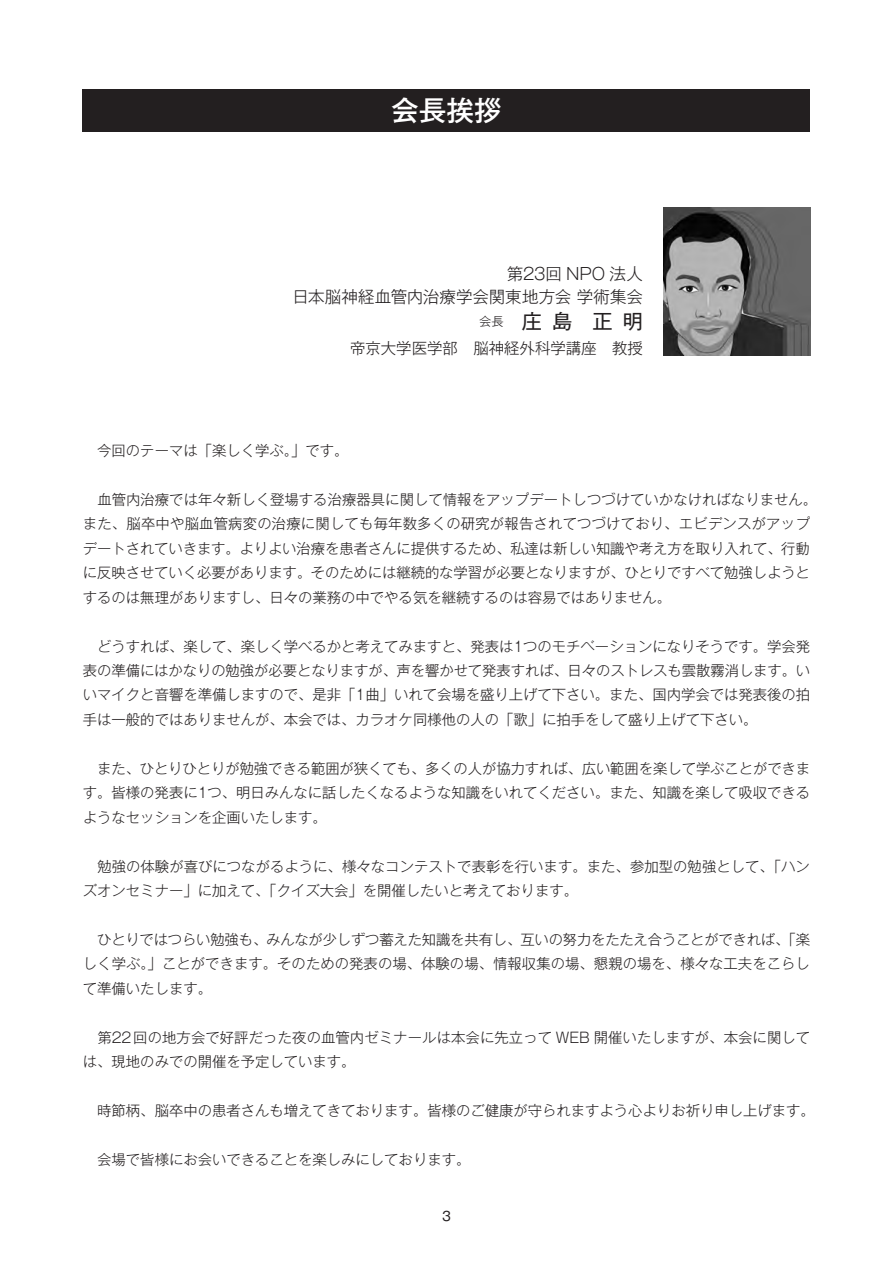
<style>
.page{position:relative;width:893px;height:1263px;background:#fff}
.page>*{position:absolute;margin:0;border:0;box-sizing:border-box;transform-origin:0 0}
.t1{font:500 27.6px "Gothic MB101 Pro";color:#fff}
.t2{font:20.25px "Gothic MB101 Pro";color:#231f20}
.t3{font:300 16.5px/22.4px "Gothic MB101 Pro";color:#231f20;text-align:right}
.t4{font:300 15.45px "Gothic MB101 Pro";color:#231f20}
.t5{font:300 14.4px/24.5px "Gothic MB101 Pro";color:#231f20}
.t6{font:12.75px "Gothic MB101 Pro";color:#231f20}
.s1{font-weight:300;font-size:12.15px}
</style>
<div class="page">
<div style="left:83px;top:89px;width:727px;height:43px;background:#231f20"></div>
<img style="left:664px;top:207px;width:146px;height:149px">
<h1 class="t1" style="left:391px;top:88px;width:112px">会長挨拶</h1>
<p class="t3" style="left:292px;top:260px;width:352px">第23回 NPO 法人<br>日本脳神経血管内治療学会関東地方会 学術集会</p>
<h2 class="t2" style="left:479px;top:305px;width:165px"><span class="s1">会長</span> 庄 島　正 明</h2>
<p class="t4" style="left:350px;top:335px;width:294px">帝京大学医学部　脳神経外科学講座　教授</p>
<p class="t5" style="left:83px;top:436px;width:267px">　今回のテーマは「楽しく学ぶ。」です。</p>
<p class="t5" style="left:83px;top:485px;width:736px">　血管内治療では年々新しく登場する治療器具に関して情報をアップデートしつづけていかなければなりません。また、脳卒中や脳血管病変の治療に関しても毎年数多くの研究が報告されてつづけており、エビデンスがアップデートされていきます。よりよい治療を患者さんに提供するため、私達は新しい知識や考え方を取り入れて、行動に反映させていく必要があります。そのためには継続的な学習が必要となりますが、ひとりですべて勉強しようとするのは無理がありますし、日々の業務の中でやる気を継続するのは容易ではありません。</p>
<p class="t5" style="left:83px;top:632px;width:729px;text-align:justify">　どうすれば、楽して、楽しく学べるかと考えてみますと、発表は1つのモチベーションになりそうです。学会発表の準備にはかなりの勉強が必要となりますが、声を響かせて発表すれば、日々のストレスも雲散霧消します。いいマイクと音響を準備しますので、是非「1曲」いれて会場を盛り上げて下さい。また、国内学会では発表後の拍手は一般的ではありませんが、本会では、カラオケ同様他の人の「歌」に拍手をして盛り上げて下さい。</p>
<p class="t5" style="left:83px;top:754px;width:729px;text-align:justify">　また、ひとりひとりが勉強できる範囲が狭くても、多くの人が協力すれば、広い範囲を楽して学ぶことができます。皆様の発表に1つ、明日みんなに話したくなるような知識をいれてください。また、知識を楽して吸収できるようなセッションを企画いたします。</p>
<p class="t5" style="left:83px;top:852px;width:728px">　勉強の体験が喜びにつながるように、様々なコンテストで表彰を行います。また、参加型の勉強として、「ハンズオンセミナー」に加えて、「クイズ大会」を開催したいと考えております。</p>
<p class="t5" style="left:83px;top:925px;width:729px;text-align:justify">　ひとりではつらい勉強も、みんなが少しずつ蓄えた知識を共有し、互いの努力をたたえ合うことができれば、「楽しく学ぶ。」ことができます。そのための発表の場、体験の場、情報収集の場、懇親の場を、様々な工夫をこらして準備いたします。</p>
<p class="t5" style="left:83px;top:1023px;width:729px">　第22回の地方会で好評だった夜の血管内ゼミナールは本会に先立って WEB 開催いたしますが、本会に関しては、現地のみでの開催を予定しています。</p>
<p class="t5" style="left:83px;top:1096px;width:733px">　時節柄、脳卒中の患者さんも増えてきております。皆様のご健康が守られますよう心よりお祈り申し上げます。</p>
<p class="t5" style="left:83px;top:1145px;width:389px">　会場で皆様にお会いできることを楽しみにしております。</p>
<p class="t6" style="left:442px;top:1205px;width:10px">3</p>
</div>
